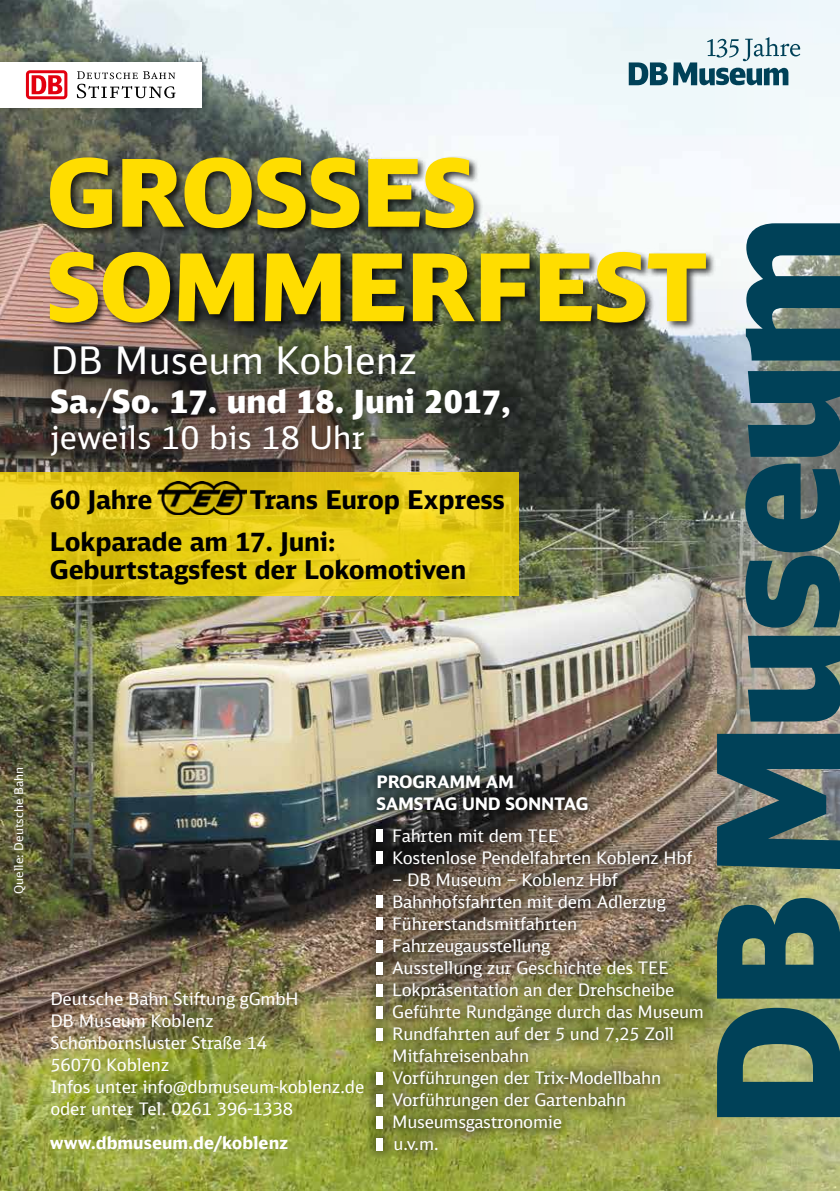
<style>
.page{position:relative;width:840px;height:1191px;background:#fff}
.page>*{position:absolute;margin:0;border:0;box-sizing:border-box;transform-origin:0 0}
.t1{font:900 93px/94.4px "DB Head";color:#fd0}
.t2{font:38px "DB Sans";color:#fff}
.t3{font:900 31.8px/35.8px "DB Sans";color:#fff}
.t4{font:700 25.8px/42.2px "DB Sans";letter-spacing:-.01em;color:#000}
.t5{font:17.2px/22px "DB Sans";letter-spacing:-.015em;color:#fff}
.t6{font:700 17.2px/22px "DB Sans";letter-spacing:-.015em;color:#fff}
.t7{font:12px "DB Sans";color:#fff}
.s1{font-weight:400}
</style>
<div class="page">
<img style="left:0;top:0;width:702px;height:1191px">
<svg style="left:702px;top:0;width:137px;height:1191px;fill:#eff7fa"></svg>
<svg style="left:716px;top:223px;width:123px;height:894px;background:#43696d"></svg>
<img style="left:0;top:50px;width:214px;height:70px">
<div style="left:0;top:62px;width:201px;height:46px;background:#fff"></div>
<svg style="left:26px;top:70px;width:41px;height:29px"></svg>
<svg style="left:77px;top:71px;width:98px;height:27px"></svg>
<div style="left:1px;top:296px;width:553px;height:205px;background:#000;opacity:.75"></div>
<div style="left:48px;top:156px;width:667px;height:176px;background:#000;opacity:.75"></div>
<svg style="left:0;top:472px;width:519px;height:124px;background:#e3c915"></svg>
<img style="left:158px;top:481px;width:89px;height:33px">
<svg style="left:628px;top:37px;width:171px;height:48px"></svg>
<div style="left:363px;top:763px;width:351px;height:399px;background:#000;opacity:.75"></div>
<div style="left:376px;top:829px;width:6px;height:13px;background:#fff"></div>
<div style="left:376px;top:851px;width:6px;height:13px;background:#fff"></div>
<div style="left:376px;top:895px;width:6px;height:13px;background:#fff"></div>
<div style="left:376px;top:917px;width:6px;height:13px;background:#fff"></div>
<div style="left:376px;top:939px;width:6px;height:13px;background:#fff"></div>
<div style="left:376px;top:961px;width:6px;height:13px;background:#fff"></div>
<div style="left:376px;top:983px;width:6px;height:13px;background:#fff"></div>
<div style="left:376px;top:1005px;width:6px;height:13px;background:#fff"></div>
<div style="left:376px;top:1027px;width:6px;height:13px;background:#fff"></div>
<div style="left:376px;top:1071px;width:6px;height:13px;background:#fff"></div>
<div style="left:376px;top:1093px;width:6px;height:13px;background:#fff"></div>
<div style="left:376px;top:1115px;width:6px;height:13px;background:#fff"></div>
<div style="left:376px;top:1137px;width:6px;height:13px;background:#fff"></div>
<h1 class="t1" style="left:47px;top:143px;width:662px">GROSSES<br>SOMMERFEST</h1>
<h2 class="t2" style="left:50px;top:337px;width:368px">DB Museum Koblenz</h2>
<h3 class="t3" style="left:50px;top:383px;width:461px">Sa.<span class="s1">/</span>So. 17. und 18. Juni 2017, <span class="s1">jeweils 10 bis 18 Uhr</span></h3>
<h3 class="t4" style="left:50px;top:478px;width:104px">60 Jahre</h3>
<h3 class="t4" style="left:50px;top:478px;width:456px;text-indent:199px">Trans Europ Express<br>Lokparade am 17. Juni:</h3>
<h3 class="t4" style="left:50px;top:548px;width:417px">Geburtstagsfest der Lokomotiven</h3>
<p class="t7" style="left:11px;top:894px;width:129px;rotate:-90deg">Quelle: Deutsche Bahn</p>
<p class="t5" style="left:50px;top:987px;width:315px">Deutsche Bahn Stiftung gGmbH<br>DB Museum Koblenz<br>Schönbornsluster Straße 14<br>56070 Koblenz<br>Infos unter info@dbmuseum-koblenz.de oder unter Tel. 0261 396-1338</p>
<p class="t6" style="left:50px;top:1131px;width:240px">www.dbmuseum.de/koblenz</p>
<p class="t6" style="left:376px;top:770px;width:210px">Prog ramm am<br>Samstag und Sonntag</p>
<p class="t5" style="left:392px;top:824px;width:302px">Fahrten mit dem TEE<br>Kostenlose Pendelfahrten Koblenz Hbf</p>
<p class="t5" style="left:392px;top:868px;width:313px">– DB Museum – Koblenz Hbf<br>Bahnhofsfahrten mit dem Adlerzug<br>Führerstandsmitfahrten<br>Fahrzeugausstellung<br>Ausstellung zur Geschichte des TEE<br>Lokpräsentation an der Drehscheibe<br>Geführte Rundgänge durch das Museum<br>Rundfahrten auf der 5 und 7,25 Zoll<br>Mitfahreisenbahn<br>Vorführungen der Trix-Modellbahn<br>Vorführungen der Gartenbahn<br>Museumsgastronomie<br>u.v.m.</p>
</div>
